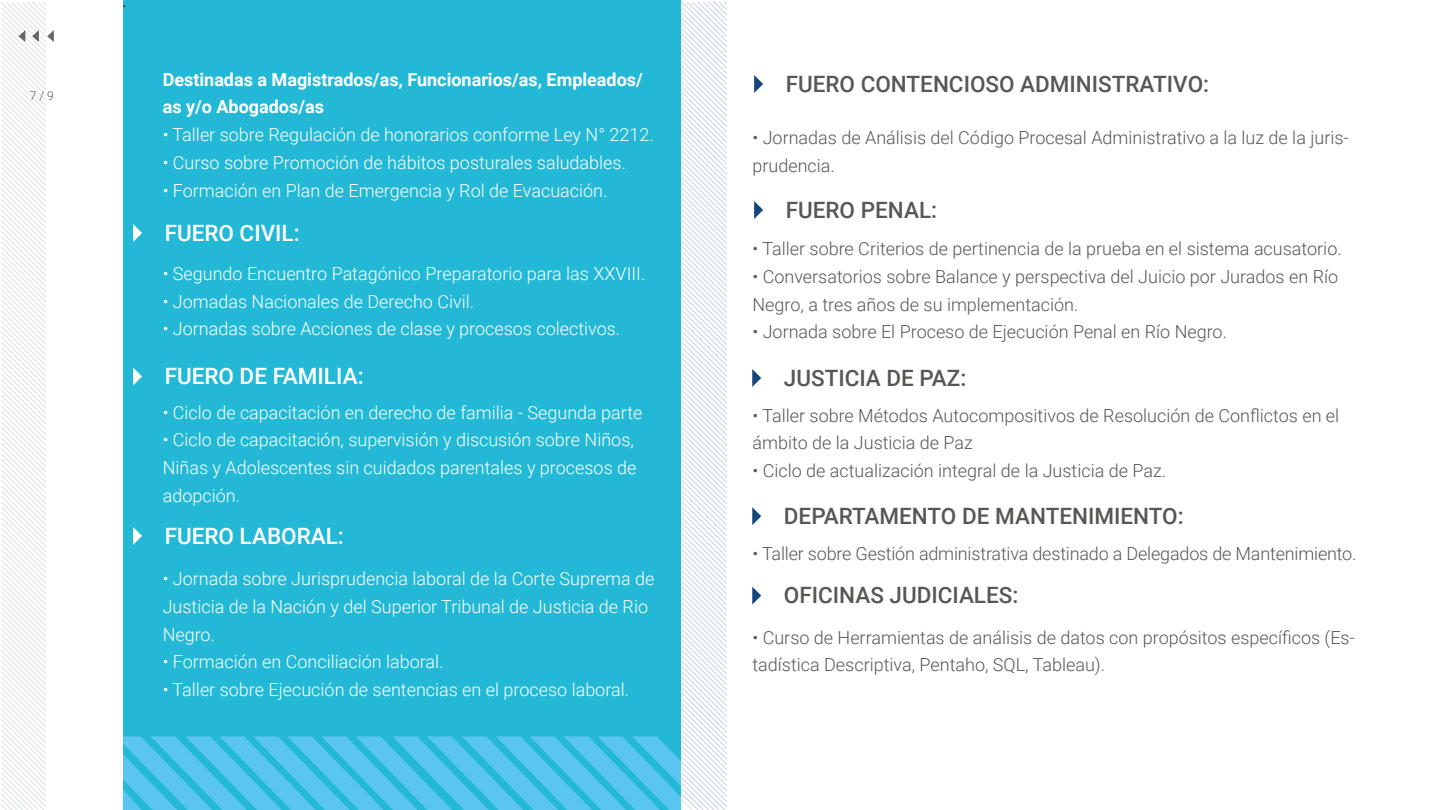
<style>
.page{position:relative;width:1440px;height:810px;background:#fff}
.page>*{position:absolute;margin:0;border:0;box-sizing:border-box;transform-origin:0 0}
.t1{font:500 22.5px "Roboto";color:#575756}
.t2{font:500 22.5px "Roboto";color:#fff}
.t3{font:300 18px/27.8px "Roboto";color:#fff}
.t4{font:300 18px/27.8px "Roboto";color:#575756}
.t5{font:700 18px/27.8px "Roboto";color:#fff}
.t6{font:300 12px "Roboto";color:#575756}
.t7{font:900 9px "Roboto";color:#000}
</style>
<div class="page">
<svg style="left:1px;top:1px;width:53px;height:809px"></svg>
<svg style="left:754px;top:75px;width:9px;height:18px"></svg>
<svg style="left:754px;top:201px;width:9px;height:18px"></svg>
<svg style="left:752px;top:369px;width:9px;height:18px"></svg>
<svg style="left:752px;top:507px;width:9px;height:18px"></svg>
<svg style="left:752px;top:587px;width:9px;height:18px"></svg>
<svg style="left:123px;top:0;width:604px;height:810px;background:#35beda"></svg>
<p class="t6" style="left:30px;top:87px;width:25px">7 / 9</p>
<p class="t7" style="left:123px;top:-3px;width:4px">.</p>
<p class="t5" style="left:163px;top:65px;width:482px">Destinadas a Magistrados/as, Funcionarios/as, Empleados/ as y/o Abogados/as</p>
<p class="t3" style="left:163px;top:120px;width:493px">• Taller sobre Regulación de honorarios conforme Ley N° 2212.</p>
<p class="t3" style="left:163px;top:148px;width:465px">• Curso sobre Promoción de hábitos posturales saludables.</p>
<p class="t3" style="left:163px;top:176px;width:446px">• Formación en Plan de Emergencia y Rol de Evacuación.</p>
<p class="t2" style="left:165px;top:217px;width:136px">FUERO CIVIL:</p>
<p class="t3" style="left:163px;top:259px;width:484px">• Segundo Encuentro Patagónico Preparatorio para las XXVIII.</p>
<p class="t3" style="left:163px;top:287px;width:313px">• Jomadas Nacionales de Derecho Civil.</p>
<p class="t3" style="left:163px;top:314px;width:459px">• Jornadas sobre Acciones de clase y procesos colectivos.</p>
<p class="t2" style="left:165px;top:361px;width:200px">FUERO DE FAMILIA:</p>
<p class="t3" style="left:163px;top:398px;width:481px">• Ciclo de capacitación en derecho de familia - Segunda parte</p>
<p class="t3" style="left:163px;top:425px;width:475px">• Ciclo de capacitación, supervisión y discusión sobre Niños,<br>Niñas y Adolescentes sin cuidados parentales y procesos de adopción.</p>
<p class="t2" style="left:165px;top:520px;width:181px">FUERO LABORAL:</p>
<p class="t3" style="left:163px;top:564px;width:493px">• Jornada sobre Jurisprudencia laboral de la Corte Suprema de<br>Justicia de la Nación y del Superior Tribunal de Justicia de Rio<br>Negro.</p>
<p class="t3" style="left:163px;top:647px;width:282px">• Formación en Conciliación laboral.</p>
<p class="t3" style="left:163px;top:675px;width:468px">• Taller sobre Ejecución de sentencias en el proceso laboral.</p>
<p class="t1" style="left:786px;top:68px;width:425px">FUERO CONTENCIOSO ADMINISTRATIVO:</p>
<p class="t4" style="left:753px;top:123px;width:598px">• Jornadas de Análisis del Código Procesal Administrativo a la luz de la juris&shy;prudencia.</p>
<p class="t1" style="left:786px;top:194px;width:153px">FUERO PENAL:</p>
<p class="t4" style="left:753px;top:234px;width:591px">• Taller sobre Criterios de pertinencia de la prueba en el sistema acusatorio.</p>
<p class="t4" style="left:753px;top:262px;width:587px">• Conversatorios sobre Balance y perspectiva del Juicio por Jurados en Río<br>Negro, a tres años de su implementación.</p>
<p class="t4" style="left:753px;top:317px;width:476px">• Jornada sobre El Proceso de Ejecución Penal en Río Negro.</p>
<p class="t1" style="left:784px;top:362px;width:184px">JUSTICIA DE PAZ:</p>
<p class="t4" style="left:753px;top:401px;width:588px">• Taller sobre Métodos Autocompositivos de Resolución de Conflictos en el ámbito de la Justicia de Paz</p>
<p class="t4" style="left:753px;top:456px;width:415px">• Ciclo de actualización integral de la Justicia de Paz.</p>
<p class="t1" style="left:784px;top:500px;width:401px">DEPARTAMENTO DE MANTENIMIENTO:</p>
<p class="t4" style="left:753px;top:539px;width:605px">• Taller sobre Gestión administrativa destinado a Delegados de Mantenimiento.</p>
<p class="t1" style="left:784px;top:580px;width:236px">OFICINAS JUDICIALES:</p>
<p class="t4" style="left:753px;top:623px;width:604px">• Curso de Herramientas de análisis de datos con propósitos específicos (Es&shy;tadística Descriptiva, Pentaho, SQL, Tableau).</p>
</div>
